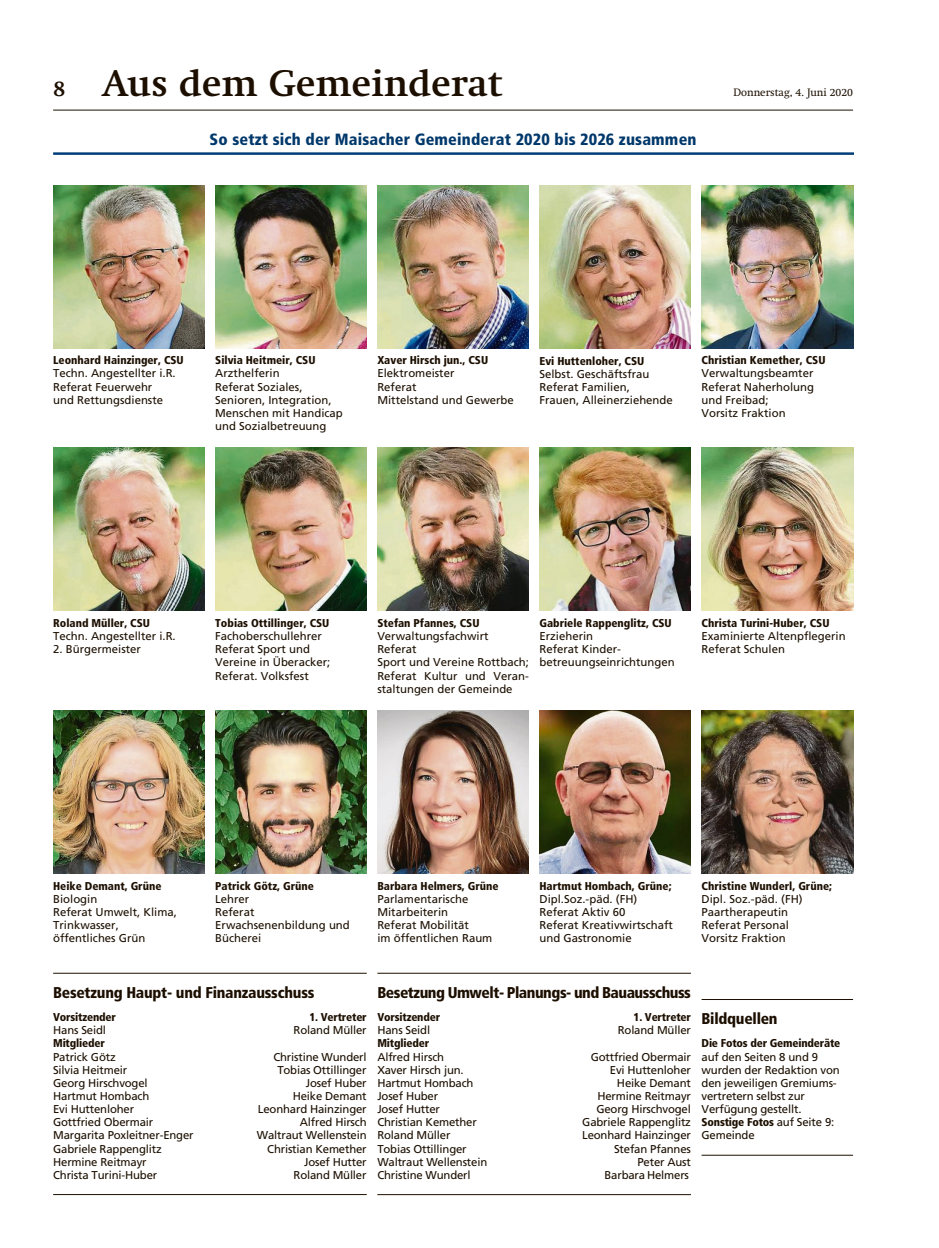
<style>
.page{position:relative;width:939px;height:1248px;background:#fff}
.page>*{position:absolute;margin:0;border:0;box-sizing:border-box;transform-origin:0 0}
.t1{font:700 36.25px "Swift";letter-spacing:.01em;color:#1c0f00}
.t2{font:900 condensed 16.25px "Frutiger";letter-spacing:.01em;color:#00386b}
.t3{font:900 condensed 15.62px "Frutiger";letter-spacing:-.015em;color:#1c0f00}
.t4{font:11.38px/13.1px "Frutiger";color:#1c0f00}
.t5{font:900 condensed 11.38px "Frutiger";color:#1c0f00}
.t6{font:10.62px "Swift";color:#1c0f00}
.s1{font-size:21.25px}
.s2{font-weight:900;font-stretch:condensed}
</style>
<div class="page">
<hr style="left:53px;top:110px;width:800px;height:1px;background:#1c0f00">
<hr style="left:53px;top:152px;width:800px;height:3px;background:#003d78">
<img style="left:53px;top:448px;width:152px;height:162px">
<img style="left:377px;top:447px;width:152px;height:163px">
<img style="left:540px;top:447px;width:151px;height:163px">
<img style="left:702px;top:447px;width:151px;height:163px">
<img style="left:215px;top:447px;width:152px;height:163px">
<img style="left:215px;top:185px;width:152px;height:163px">
<img style="left:377px;top:185px;width:152px;height:163px">
<img style="left:539px;top:185px;width:152px;height:163px">
<img style="left:53px;top:185px;width:152px;height:163px">
<img style="left:702px;top:185px;width:151px;height:163px">
<img style="left:702px;top:710px;width:151px;height:163px">
<img style="left:53px;top:710px;width:152px;height:163px">
<img style="left:215px;top:710px;width:152px;height:163px">
<img style="left:377px;top:710px;width:152px;height:163px">
<img style="left:539px;top:710px;width:152px;height:163px">
<hr style="left:53px;top:1194px;width:314px;height:1px;background:#1c0f00">
<hr style="left:53px;top:972px;width:314px;height:1px;background:#1c0f00">
<hr style="left:377px;top:1194px;width:314px;height:1px;background:#1c0f00">
<hr style="left:377px;top:972px;width:314px;height:1px;background:#1c0f00">
<hr style="left:702px;top:1154px;width:151px;height:1px;background:#1c0f00">
<hr style="left:702px;top:999px;width:151px;height:1px;background:#1c0f00">
<h1 class="t1" style="left:53px;top:62px;width:451px"><span class="s1">8</span> Aus dem Gemeinderat</h1>
<h2 class="t2" style="left:210px;top:133px;width:488px">So setzt sich der Maisacher Gemeinderat 2020 bis 2026 zusammen</h2>
<p class="t6" style="left:733px;top:88px;width:121px">Donnerstag, 4. Juni 2020</p>
<p class="t5" style="left:53px;top:356px;width:132px">Leonhard Hainzinger, CSU</p>
<p class="t4" style="left:53px;top:368px;width:124px">Techn. Angestellter i.R.<br>Referat Feuerwehr und Rettungsdienste</p>
<p class="t5" style="left:215px;top:356px;width:102px">Silvia Heitmeir, CSU</p>
<p class="t4" style="left:215px;top:368px;width:129px">Arzthelferin<br>Referat Soziales,<br>Senioren, Integration,<br>Menschen mit Handicap und Sozialbetreuung</p>
<p class="t5" style="left:377px;top:356px;width:112px">Xaver Hirsch jun., CSU</p>
<p class="t4" style="left:377px;top:368px;width:138px">Elektromeister<br>Referat<br>Mittelstand und Gewerbe</p>
<p class="t5" style="left:539px;top:356px;width:106px">Evi Huttenloher, CSU</p>
<p class="t4" style="left:539px;top:368px;width:135px">Selbst. Geschäftsfrau<br>Referat Familien,<br>Frauen, Alleinerziehende</p>
<p class="t5" style="left:702px;top:356px;width:125px">Christian Kemether, CSU</p>
<p class="t4" style="left:702px;top:368px;width:114px">Verwaltungsbeamter<br>Referat Naherholung und Freibad;<br>Vorsitz Fraktion</p>
<p class="t5" style="left:53px;top:619px;width:98px">Roland Müller, CSU</p>
<p class="t4" style="left:53px;top:630px;width:124px">Techn. Angestellter i.R.</p>
<p class="t4" style="left:53px;top:644px;width:89px">2. Bürgermeister</p>
<p class="t5" style="left:215px;top:619px;width:116px">Tobias Ottillinger, CSU</p>
<p class="t4" style="left:215px;top:630px;width:117px">Fachoberschullehrer<br>Referat Sport und<br>Vereine in Überacker;<br>Referat. Volksfest</p>
<p class="t5" style="left:377px;top:619px;width:104px">Stefan Pfannes, CSU</p>
<p class="t4" style="left:377px;top:630px;width:153px">Verwaltungsfachwirt<br>Referat<br>Sport und Vereine Rottbach;<br>Referat Kultur und Veran&shy;staltungen der Gemeinde</p>
<p class="t5" style="left:539px;top:619px;width:134px">Gabriele Rappenglitz, CSU</p>
<p class="t4" style="left:539px;top:630px;width:137px">Erzieherin<br>Referat Kinder&shy;betreuungseinrichtungen</p>
<p class="t5" style="left:702px;top:619px;width:129px">Christa Turini-Huber, CSU</p>
<p class="t4" style="left:702px;top:630px;width:146px">Examinierte Altenpflegerin<br>Referat Schulen</p>
<p class="t5" style="left:53px;top:881px;width:110px">Heike Demant, Grüne</p>
<p class="t4" style="left:53px;top:893px;width:125px">Biologin<br>Referat Umwelt, Klima,<br>Trinkwasser, öffentliches Grün</p>
<p class="t5" style="left:215px;top:881px;width:100px">Patrick Götz, Grüne</p>
<p class="t4" style="left:215px;top:893px;width:136px">Lehrer<br>Referat<br>Erwachsenenbildung und<br>Bücherei</p>
<p class="t5" style="left:377px;top:881px;width:123px">Barbara Helmers, Grüne</p>
<p class="t4" style="left:377px;top:893px;width:117px">Parlamentarische<br>Mitarbeiterin<br>Referat Mobilität<br>im öffentlichen Raum</p>
<p class="t5" style="left:539px;top:881px;width:134px">Hartmut Hombach, Grüne;</p>
<p class="t4" style="left:539px;top:893px;width:135px">Dipl.Soz.-päd. (FH)<br>Referat Aktiv 60<br>Referat Kreativwirtschaft und Gastronomie</p>
<p class="t5" style="left:702px;top:881px;width:132px">Christine Wunderl, Grüne;</p>
<p class="t4" style="left:702px;top:893px;width:103px">Dipl. Soz.-päd. (FH)<br>Paartherapeutin<br>Referat Personal<br>Vorsitz Fraktion</p>
<h3 class="t3" style="left:53px;top:986px;width:263px">Besetzung Haupt- und Finanzausschuss</h3>
<p class="t5" style="left:53px;top:1013px;width:64px">Vorsitzender</p>
<p class="t5" style="left:309px;top:1013px;width:59px">1. Vertreter</p>
<p class="t4" style="left:53px;top:1024px;width:54px">Hans Seidl</p>
<p class="t4" style="left:294px;top:1024px;width:75px">Roland Müller</p>
<p class="t5" style="left:53px;top:1039px;width:53px">Mitglieder</p>
<p class="t4" style="left:53px;top:1051px;width:64px">Patrick Götz</p>
<p class="t4" style="left:273px;top:1051px;width:95px">Christine Wunderl</p>
<p class="t4" style="left:53px;top:1064px;width:76px">Silvia Heitmeir</p>
<p class="t4" style="left:277px;top:1064px;width:91px">Tobias Ottillinger</p>
<p class="t4" style="left:53px;top:1077px;width:96px">Georg Hirschvogel</p>
<p class="t4" style="left:306px;top:1077px;width:62px">Josef Huber</p>
<p class="t4" style="left:53px;top:1090px;width:98px">Hartmut Hombach</p>
<p class="t4" style="left:293px;top:1090px;width:75px">Heike Demant</p>
<p class="t4" style="left:53px;top:1103px;width:83px">Evi Huttenloher</p>
<p class="t4" style="left:258px;top:1103px;width:110px">Leonhard Hainzinger</p>
<p class="t4" style="left:53px;top:1116px;width:102px">Gottfried Obermair</p>
<p class="t4" style="left:300px;top:1116px;width:68px">Alfred Hirsch</p>
<p class="t4" style="left:53px;top:1129px;width:142px">Margarita Poxleitner-Enger</p>
<p class="t4" style="left:257px;top:1129px;width:111px">Waltraut Wellenstein</p>
<p class="t4" style="left:53px;top:1143px;width:110px">Gabriele Rappenglitz</p>
<p class="t4" style="left:267px;top:1143px;width:101px">Christian Kemether</p>
<p class="t4" style="left:53px;top:1156px;width:95px">Hermine Reitmayr</p>
<p class="t4" style="left:304px;top:1156px;width:64px">Josef Hutter</p>
<p class="t4" style="left:53px;top:1169px;width:106px">Christa Turini-Huber</p>
<p class="t4" style="left:294px;top:1169px;width:74px">Roland Müller</p>
<h3 class="t3" style="left:377px;top:986px;width:315px">Besetzung Umwelt- Planungs- und Bauausschuss</h3>
<p class="t5" style="left:377px;top:1013px;width:64px">Vorsitzender</p>
<p class="t5" style="left:634px;top:1013px;width:59px">1. Vertreter</p>
<p class="t4" style="left:377px;top:1024px;width:54px">Hans Seidl</p>
<p class="t4" style="left:618px;top:1024px;width:75px">Roland Müller</p>
<p class="t5" style="left:377px;top:1039px;width:53px">Mitglieder</p>
<p class="t4" style="left:377px;top:1051px;width:68px">Alfred Hirsch</p>
<p class="t4" style="left:591px;top:1051px;width:102px">Gottfried Obermair</p>
<p class="t4" style="left:377px;top:1064px;width:88px">Xaver Hirsch jun.</p>
<p class="t4" style="left:610px;top:1064px;width:83px">Evi Huttenloher</p>
<p class="t4" style="left:377px;top:1077px;width:98px">Hartmut Hombach</p>
<p class="t4" style="left:617px;top:1077px;width:75px">Heike Demant</p>
<p class="t4" style="left:377px;top:1090px;width:62px">Josef Huber</p>
<p class="t4" style="left:597px;top:1090px;width:95px">Hermine Reitmayr</p>
<p class="t4" style="left:377px;top:1103px;width:64px">Josef Hutter</p>
<p class="t4" style="left:596px;top:1103px;width:96px">Georg Hirschvogel</p>
<p class="t4" style="left:377px;top:1116px;width:101px">Christian Kemether</p>
<p class="t4" style="left:582px;top:1116px;width:110px">Gabriele Rappenglitz</p>
<p class="t4" style="left:377px;top:1129px;width:75px">Roland Müller</p>
<p class="t4" style="left:582px;top:1129px;width:110px">Leonhard Hainzinger</p>
<p class="t4" style="left:377px;top:1143px;width:91px">Tobias Ottillinger</p>
<p class="t4" style="left:614px;top:1143px;width:78px">Stefan Pfannes</p>
<p class="t4" style="left:377px;top:1156px;width:111px">Waltraut Wellenstein</p>
<p class="t4" style="left:637px;top:1156px;width:55px">Peter Aust</p>
<p class="t4" style="left:377px;top:1169px;width:95px">Christine Wunderl</p>
<p class="t4" style="left:605px;top:1169px;width:86px">Barbara Helmers</p>
<h3 class="t3" style="left:702px;top:1013px;width:78px">Bildquellen</h3>
<p class="t5" style="left:702px;top:1039px;width:140px">Die Fotos der Gemeinderäte</p>
<p class="t4" style="left:702px;top:1051px;width:140px">auf den Seiten 8 und 9 wurden der Redaktion von den jeweiligen Gremiums&shy;vertretern selbst zur<br>Verfügung gestellt.<br><span class="s2">Sonstige Fotos</span> auf Seite 9:<br>Gemeinde</p>
</div>
